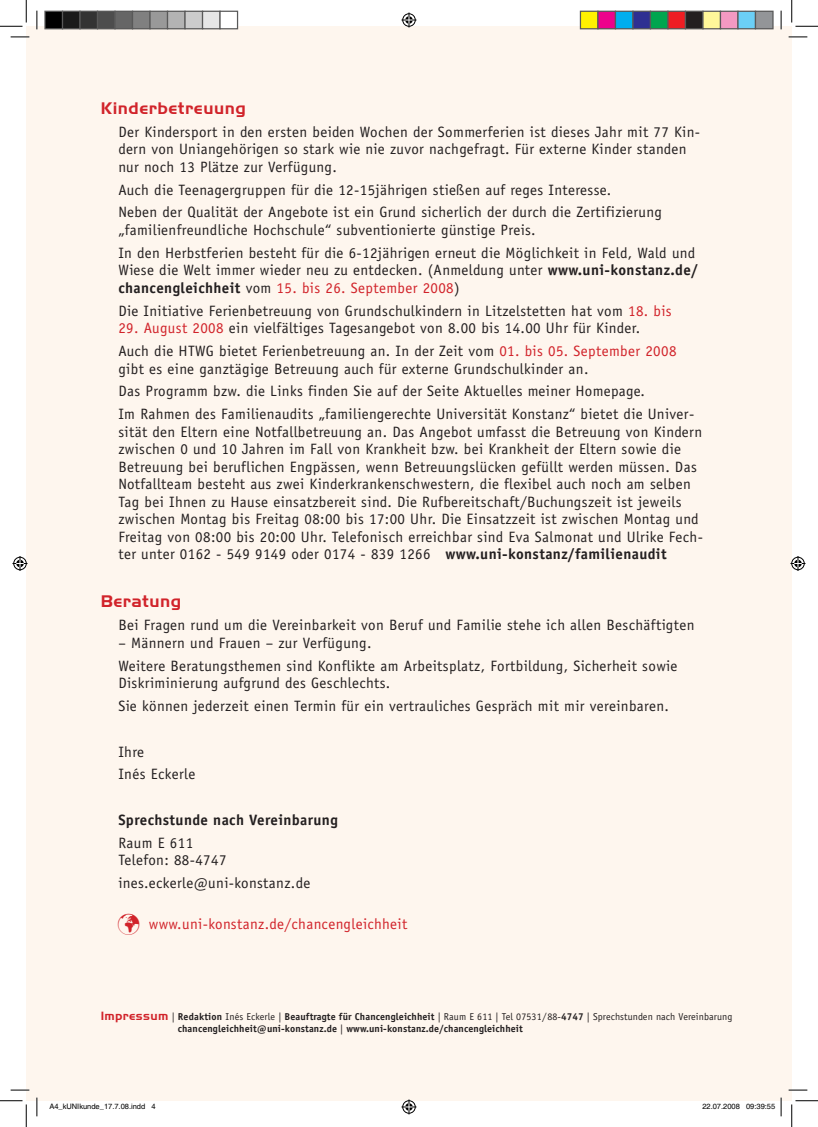
<style>
.page{position:relative;width:818px;height:1127px;background:#fff}
.page>*{position:absolute;margin:0;border:0;box-sizing:border-box;transform-origin:0 0}
.t1{font:700 17.5px "Handel Gothic EF";letter-spacing:.03em;color:#d1232a}
.t2{font:15px/17.5px "Officina Sans";letter-spacing:.025em;color:#231f20}
.t3{font:15px "Officina Sans";letter-spacing:.025em;color:#d1232a}
.t4{font:700 15px "Officina Sans";letter-spacing:.025em;color:#231f20}
.t5{font:700 10px/11.2px "Officina Sans";letter-spacing:.01em;color:#231f20}
.t6{font:7.5px "Helvetica";color:#000}
.s1{font-weight:700}
.s2{color:#d1232a}
.s3{font-family:"Handel Gothic EF";font-size:12.5px;color:#d1232a}
.s4{font-weight:400}
</style>
<div class="page">
<div style="left:26px;top:26px;width:766px;height:1074px;background:#fef6ee"></div>
<svg style="left:11px;top:36px;width:18px;height:2px"></svg>
<svg style="left:788px;top:36px;width:19px;height:2px"></svg>
<svg style="left:11px;top:1089px;width:18px;height:1px"></svg>
<svg style="left:788px;top:1089px;width:19px;height:1px"></svg>
<svg style="left:36px;top:11px;width:2px;height:18px"></svg>
<svg style="left:36px;top:1097px;width:2px;height:18px"></svg>
<svg style="left:780px;top:11px;width:2px;height:18px"></svg>
<svg style="left:0;top:0;width:27px;height:27px"></svg>
<svg style="left:0;top:1100px;width:27px;height:26px"></svg>
<svg style="left:791px;top:0;width:27px;height:27px"></svg>
<svg style="left:791px;top:1100px;width:27px;height:26px"></svg>
<svg style="left:401px;top:13px;width:15px;height:15px"></svg>
<svg style="left:401px;top:1099px;width:15px;height:15px"></svg>
<svg style="left:13px;top:556px;width:15px;height:15px"></svg>
<svg style="left:790px;top:556px;width:15px;height:15px"></svg>
<div style="left:45px;top:11px;width:18px;height:18px;background:#000"></div>
<div style="left:44px;top:11px;width:19px;height:18px;border:1px solid #595959"></div>
<div style="left:63px;top:11px;width:17px;height:18px;background:#1a1a1a"></div>
<div style="left:62px;top:11px;width:19px;height:18px;border:1px solid #595959"></div>
<div style="left:80px;top:11px;width:18px;height:18px;background:#333"></div>
<div style="left:79px;top:11px;width:19px;height:18px;border:1px solid #595959"></div>
<div style="left:98px;top:11px;width:17px;height:18px;background:#4d4d4d"></div>
<div style="left:97px;top:11px;width:19px;height:18px;border:1px solid #595959"></div>
<div style="left:115px;top:11px;width:18px;height:18px;background:#666"></div>
<div style="left:114px;top:11px;width:19px;height:18px;border:1px solid #595959"></div>
<div style="left:133px;top:11px;width:17px;height:18px;background:#808080"></div>
<div style="left:132px;top:11px;width:19px;height:18px;border:1px solid #595959"></div>
<div style="left:150px;top:11px;width:18px;height:18px;background:#999"></div>
<div style="left:149px;top:11px;width:19px;height:18px;border:1px solid #595959"></div>
<div style="left:168px;top:11px;width:17px;height:18px;background:#b3b3b3"></div>
<div style="left:167px;top:11px;width:19px;height:18px;border:1px solid #595959"></div>
<div style="left:185px;top:11px;width:18px;height:18px;background:#ccc"></div>
<div style="left:184px;top:11px;width:19px;height:18px;border:1px solid #595959"></div>
<div style="left:203px;top:11px;width:17px;height:18px;background:#e6e6e6"></div>
<div style="left:202px;top:11px;width:19px;height:18px;border:1px solid #595959"></div>
<div style="left:220px;top:11px;width:18px;height:18px;background:#fff"></div>
<div style="left:219px;top:11px;width:19px;height:18px;border:1px solid #595959"></div>
<div style="left:580px;top:11px;width:18px;height:18px;background:#fff101"></div>
<div style="left:580px;top:11px;width:18px;height:18px;border:1px solid #595959"></div>
<div style="left:598px;top:11px;width:17px;height:18px;background:#ed028c"></div>
<div style="left:597px;top:11px;width:19px;height:18px;border:1px solid #595959"></div>
<div style="left:615px;top:11px;width:18px;height:18px;background:#00aeef"></div>
<div style="left:615px;top:11px;width:18px;height:18px;border:1px solid #595959"></div>
<div style="left:633px;top:11px;width:17px;height:18px;background:#2e3092"></div>
<div style="left:632px;top:11px;width:19px;height:18px;border:1px solid #595959"></div>
<div style="left:650px;top:11px;width:18px;height:18px;background:#00a54f"></div>
<div style="left:650px;top:11px;width:18px;height:18px;border:1px solid #595959"></div>
<div style="left:668px;top:11px;width:17px;height:18px;background:#ee1d23"></div>
<div style="left:667px;top:11px;width:19px;height:18px;border:1px solid #595959"></div>
<div style="left:685px;top:11px;width:18px;height:18px;background:#231f20"></div>
<div style="left:685px;top:11px;width:18px;height:18px;border:1px solid #595959"></div>
<div style="left:703px;top:11px;width:17px;height:18px;background:#fff79a"></div>
<div style="left:702px;top:11px;width:19px;height:18px;border:1px solid #595959"></div>
<div style="left:720px;top:11px;width:18px;height:18px;background:#f499c2"></div>
<div style="left:720px;top:11px;width:18px;height:18px;border:1px solid #595959"></div>
<div style="left:738px;top:11px;width:17px;height:18px;background:#6bcff6"></div>
<div style="left:737px;top:11px;width:19px;height:18px;border:1px solid #595959"></div>
<div style="left:755px;top:11px;width:18px;height:18px;background:#939598"></div>
<div style="left:755px;top:11px;width:18px;height:18px;border:1px solid #595959"></div>
<svg style="left:746px;top:1097px;width:36px;height:18px"></svg>
<p class="t1" style="left:101px;top:98px;width:147px">Kinderbetreuung</p>
<p class="t2" style="left:118px;top:123px;width:583px">Der Kindersport in den ersten beiden Wochen der Sommerferien ist dieses Jahr mit 77 Kin&shy;dern von Uniangehörigen so stark wie nie zuvor nachgefragt. Für externe Kinder standen nur noch 13 Plätze zur Verfügung.</p>
<p class="t2" style="left:118px;top:178px;width:545px;line-height:22.9px">Auch die Teenagergruppen für die 12-15jährigen stießen auf reges Interesse.<br>Neben der Qualität der Angebote ist ein Grund sicherlich der durch die Zertifizierung</p>
<p class="t2" style="left:118px;top:218px;width:578px;line-height:22.9px">„familienfreundliche Hochschule“ subventionierte günstige Preis.<br>In den Herbstferien besteht für die 6-12jährigen erneut die Möglichkeit in Feld, Wald und</p>
<p class="t2" style="left:118px;top:261px;width:581px">Wiese die Welt immer wieder neu zu entdecken. (Anmeldung unter <span class="s1">www.uni-konstanz.de/ chancengleichheit</span> vom <span class="s2">15. bis 26. September 2008</span>)</p>
<p class="t2" style="left:118px;top:302px;width:555px">Die Initiative Ferienbetreuung von Grundschulkindern in Litzelstetten hat vom <span class="s2">18. bis</span></p>
<p class="t2" style="left:118px;top:316px;width:560px;line-height:22.9px"><span class="s2">29. August 2008</span> ein vielfältiges Tagesangebot von 8.00 bis 14.00 Uhr für Kinder.<br>Auch die HTWG bietet Ferienbetreuung an. In der Zeit vom <span class="s2">01. bis 05. September 2008</span></p>
<p class="t2" style="left:118px;top:357px;width:577px;line-height:22.9px">gibt es eine ganztägige Betreuung auch für externe Grundschulkinder an.<br>Das Programm bzw. die Links finden Sie auf der Seite Aktuelles meiner Homepage.<br>Im Rahmen des Familienaudits „familiengerechte Universität Konstanz“ bietet die Univer-</p>
<p class="t2" style="left:118px;top:423px;width:586px">sität den Eltern eine Notfallbetreuung an. Das Angebot umfasst die Betreuung von Kindern zwischen 0 und 10 Jahren im Fall von Krankheit bzw. bei Krankheit der Eltern sowie die Betreuung bei beruflichen Engpässen, wenn Betreuungslücken gefüllt werden müssen. Das Notfallteam besteht aus zwei Kinderkrankenschwestern, die flexibel auch noch am selben Tag bei Ihnen zu Hause einsatzbereit sind. Die Rufbereitschaft/Buchungszeit ist jeweils zwischen Montag bis Freitag 08:00 bis 17:00 Uhr. Die Einsatzzeit ist zwischen Montag und Freitag von 08:00 bis 20:00 Uhr. Telefonisch erreichbar sind Eva Salmonat und Ulrike Fech&shy;ter unter 0162 - 549 9149 oder 0174 - 839 1266 <span class="s1">www.uni-konstanz/familienaudit</span></p>
<p class="t1" style="left:101px;top:591px;width:82px">Beratung</p>
<p class="t2" style="left:118px;top:616px;width:578px">Bei Fragen rund um die Vereinbarkeit von Beruf und Familie stehe ich allen Beschäftigten</p>
<p class="t2" style="left:118px;top:631px;width:560px;line-height:22.9px">– Männern und Frauen – zur Verfügung.<br>Weitere Beratungsthemen sind Konflikte am Arbeitsplatz, Fortbildung, Sicherheit sowie</p>
<p class="t2" style="left:118px;top:671px;width:552px;line-height:22.9px">Diskriminierung aufgrund des Geschlechts.<br>Sie können jederzeit einen Termin für ein vertrauliches Gespräch mit mir vereinbaren.</p>
<p class="t2" style="left:118px;top:740px;width:78px;line-height:22.9px">Ihre<br>Inés Eckerle</p>
<p class="t4" style="left:118px;top:810px;width:221px">Sprechstunde nach Vereinbarung</p>
<p class="t2" style="left:118px;top:833px;width:110px">Raum E 611<br>Telefon: 88-4747</p>
<p class="t2" style="left:118px;top:874px;width:193px">ines.eckerle@uni-konstanz.de</p>
<p class="t3" style="left:149px;top:914px;width:260px">www.uni-konstanz.de/chancengleichheit</p>
<p class="t5" style="left:178px;top:1011px;width:556px;text-indent:-77px"><span class="s3">Impressum</span> <span class="s4">|</span> Redaktion <span class="s4">Inés Eckerle |</span> Beauftragte für Chancengleichheit <span class="s4">| Raum E 611 | Tel 07531/88-</span>4747 <span class="s4">| Sprechstunden nach Vereinbarung </span>chancengleichheit@uni-konstanz.de <span class="s4">|</span> www.uni-konstanz.de/chancengleichheit</p>
<p class="t6" style="left:49px;top:1101px;width:108px">A4_kUNIkunde_17.7.08.indd 4</p>
<p class="t6" style="left:702px;top:1101px;width:74px">22.07.2008 09:39:55</p>
</div>
